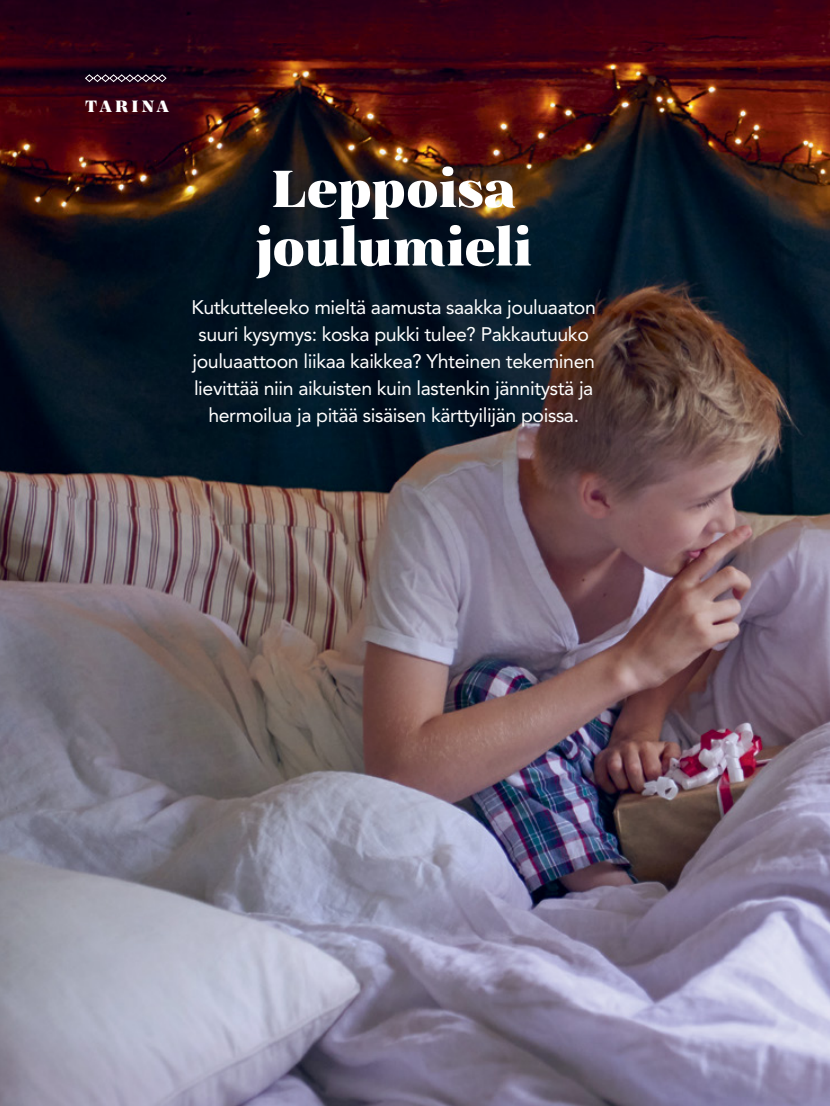
<style>
.page{position:relative;width:830px;height:1106px;background:#fff}
.page>*{position:absolute;margin:0;border:0;box-sizing:border-box;transform-origin:0 0}
.t1{font:900 52.5px/58.5px "Magnel Display";letter-spacing:-.01em;color:#fff;text-align:center}
.t2{font:19.5px/27px "Avenir LT Std";letter-spacing:-.02em;color:#fff;text-align:center}
.t3{font:900 16.5px "Magnel Display";letter-spacing:.19em;color:#fff}
</style>
<div class="page">
<img style="left:0;top:0;width:829px;height:1106px">
<svg style="left:85px;top:74px;width:82px;height:8px"></svg>
<p class="t3" style="left:85px;top:95px;width:86px">TARINA</p>
<h1 class="t1" style="left:255px;top:161px;width:278px">Leppoisa joulumieli</h1>
<p class="t2" style="left:191px;top:294px;width:406px">Kutkutteleeko mieltä aamusta saakka jouluaaton suuri kysymys: koska pukki tulee? Pakkautuuko jouluaattoon liikaa kaikkea? Yhteinen tekeminen lievittää niin aikuisten kuin lastenkin jännitystä ja hermoilua ja pitää sisäisen kärttyilijän poissa.</p>
</div>
